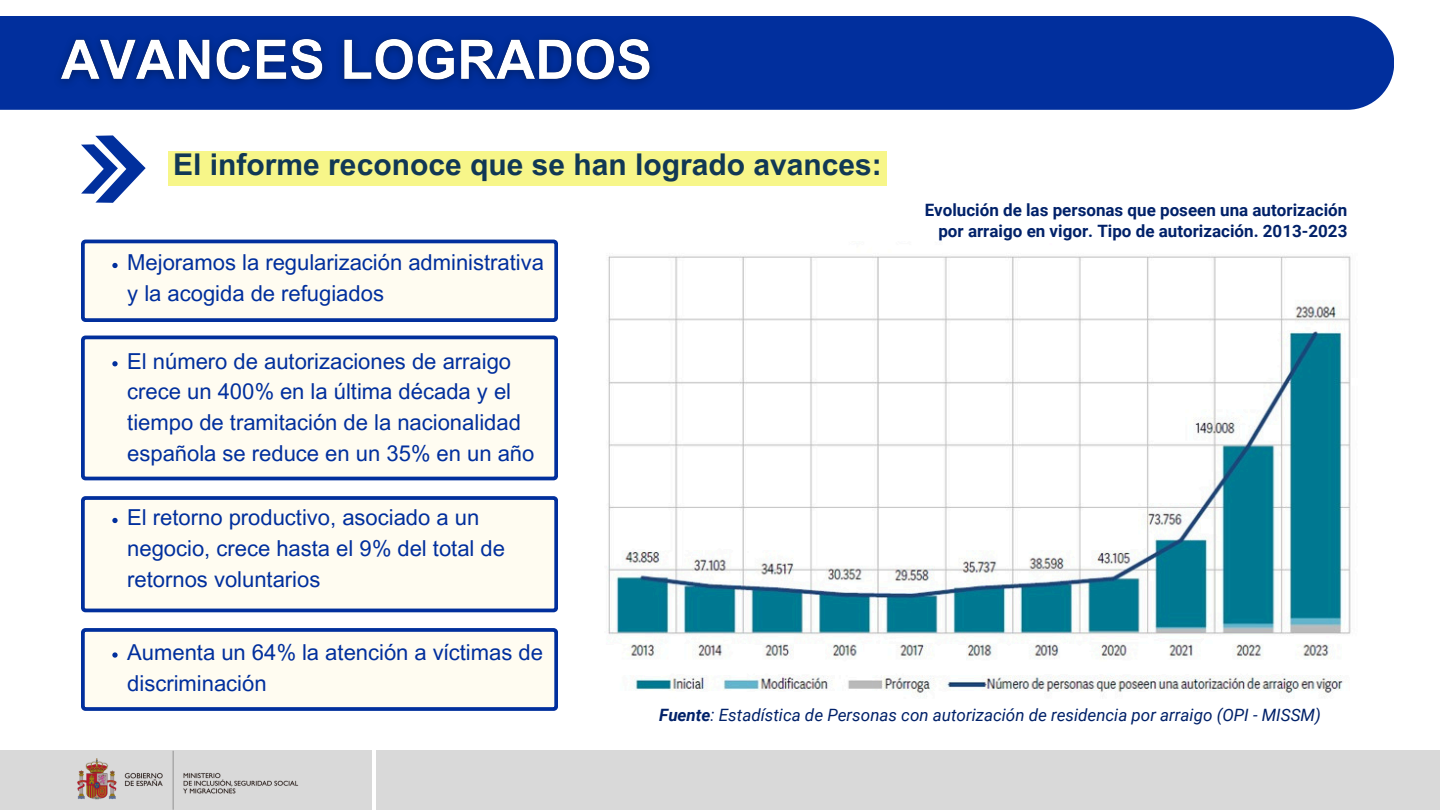
<style>
.page{position:relative;width:1440px;height:810px;background:#fff}
.page>*{position:absolute;margin:0;border:0;box-sizing:border-box;transform-origin:0 0}
.t1{font:700 30px "Arial MT Pro";color:#113855}
.t2{font:22px/30.8px "Arial MT Pro";color:#012f9d}
.t3{font:700 17px/20.2px "Roboto";color:#012169;text-align:right}
.t4{font:italic 17px "Roboto";color:#012169}
.s1{font-weight:700}
</style>
<div class="page">
<svg style="left:81px;top:135px;width:65px;height:68px"></svg>
<div style="left:0;top:16px;width:1394px;height:94px;background:#012f9d"></div>
<img style="left:608px;top:256px;width:743px;height:439px">
<img style="left:47px;top:27px;width:616px;height:69px">
<div style="left:168px;top:151px;width:719px;height:35px;background:#f7f689"></div>
<svg style="left:81px;top:240px;width:477px;height:82px"></svg>
<svg style="left:81px;top:496px;width:477px;height:116px"></svg>
<svg style="left:112px;top:518px;width:6px;height:5px"></svg>
<svg style="left:81px;top:628px;width:477px;height:83px"></svg>
<div style="left:0;top:750px;width:1440px;height:60px;background:#d9d9d9"></div>
<hr style="left:372px;top:750px;width:4px;height:60px;background:#fff">
<img style="left:77px;top:750px;width:222px;height:60px">
<svg style="left:81px;top:336px;width:477px;height:144px"></svg>
<svg style="left:112px;top:361px;width:6px;height:5px"></svg>
<p class="t1" style="left:173px;top:154px;width:710px">El informe reconoce que se han logrado avances:</p>
<h2 class="t2" style="left:127px;top:250px;width:418px">Mejoramos la regularización administrativa y la acogida de refugiados</h2>
<p class="t2" style="left:127px;top:348px;width:409px">El número de autorizaciones de arraigo crece un 400% en la última década y el tiempo de tramitación de la nacionalidad española se reduce en un 35% en un año</p>
<h4 class="t2" style="left:127px;top:505px;width:379px">El retorno productivo, asociado a un negocio, crece hasta el 9% del total de retornos voluntarios</h4>
<p class="t2" style="left:127px;top:640px;width:417px">Aumenta un 64% la atención a víctimas de discriminación</p>
<p class="t3" style="left:925px;top:201px;width:424px">Evolución de las personas que poseen una autorización por arraigo en vigor. Tipo de autorización. 2013-2023</p>
<p class="t4" style="left:659px;top:705px;width:663px"><span class="s1">Fuente</span>: Estadística de Personas con autorización de residencia por arraigo (OPI - MISSM)</p>
</div>
